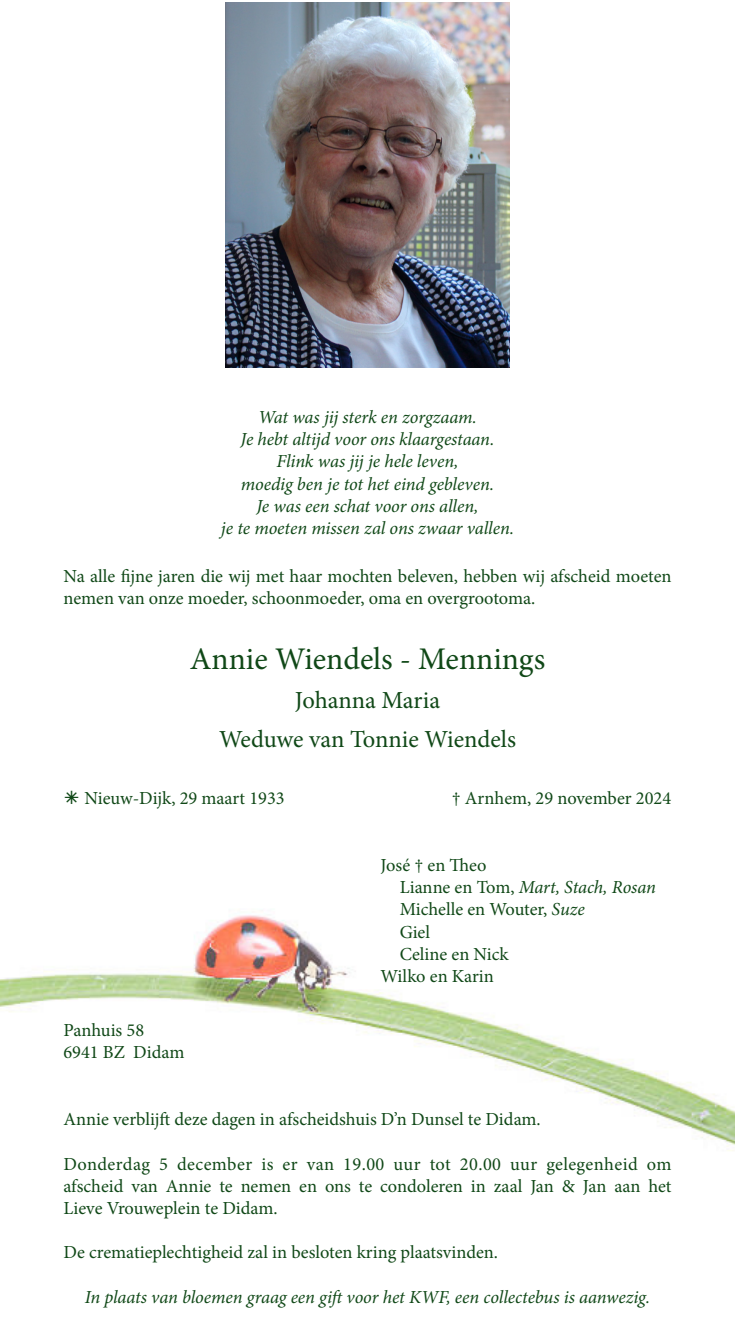
<style>
.page{position:relative;width:735px;height:1340px;background:#fff}
.page>*{position:absolute;margin:0;border:0;box-sizing:border-box;transform-origin:0 0}
.tekst_centr{font:31.5px "Minion Pro";color:#104817}
.tekst_centr-2{font:24.5px "Minion Pro";letter-spacing:-.005em;color:#104817}
.tekst_centr-3{font:18.38px/22.1px "Minion Pro";color:#104817}
.tekst_centr-4{font:italic 18.38px "Minion Pro";letter-spacing:-.005em;color:#104817}
.s1{font-style:normal}
.s2{font-style:italic}
</style>
<div class="page">
<img style="left:0;top:915px;width:734px;height:236px">
<img style="left:226px;top:2px;width:282px;height:365px">
<p class="tekst_centr-4" style="left:258px;top:404px;width:220px">Wat was jij sterk en zorgzaam.</p>
<p class="tekst_centr-4" style="left:240px;top:426px;width:255px">Je hebt altijd voor ons klaargestaan.</p>
<p class="tekst_centr-4" style="left:276px;top:449px;width:183px">Flink was jij je hele leven,</p>
<p class="tekst_centr-4" style="left:241px;top:471px;width:254px">moedig ben je tot het eind gebleven.</p>
<p class="tekst_centr-4" style="left:256px;top:493px;width:223px">Je was een schat voor ons allen,</p>
<p class="tekst_centr-4" style="left:221px;top:515px;width:294px">je te moeten missen zal ons zwaar vallen.</p>
<p class="tekst_centr-3" style="left:63px;top:565px;width:609px">Na alle fijne jaren die wij met haar mochten beleven, hebben wij afscheid moeten nemen van onze moeder, schoonmoeder, oma en overgrootoma.</p>
<p class="tekst_centr" style="left:190px;top:638px;width:357px">Annie Wiendels - Mennings</p>
<p class="tekst_centr-2" style="left:295px;top:683px;width:147px">Johanna Maria</p>
<p class="tekst_centr-2" style="left:219px;top:722px;width:298px">Weduwe van Tonnie Wiendels</p>
<p class="tekst_centr-3" style="left:84px;top:787px;width:201px">Nieuw-Dijk, 29 maart 1933</p>
<p class="tekst_centr-3" style="left:451px;top:787px;width:221px">† Arnhem, 29 november 2024</p>
<p class="tekst_centr-3" style="left:63px;top:1019px;width:82px">Panhuis 58</p>
<p class="tekst_centr-3" style="left:63px;top:1041px;width:122px">6941 BZ Didam</p>
<p class="tekst_centr-3" style="left:380px;top:854px;width:107px">José † en Theo</p>
<p class="tekst_centr-4" style="left:399px;top:874px;width:258px"><span class="s1">Lianne en Tom,</span> Mart, Stach, Rosan</p>
<p class="tekst_centr-3" style="left:399px;top:898px;width:187px">Michelle en Wouter, <span class="s2">Suze</span></p>
<p class="tekst_centr-3" style="left:399px;top:920px;width:32px">Giel</p>
<p class="tekst_centr-3" style="left:399px;top:943px;width:110px">Celine en Nick</p>
<p class="tekst_centr-3" style="left:380px;top:965px;width:115px">Wilko en Karin</p>
<p class="tekst_centr-3" style="left:63px;top:1108px;width:478px">Annie verblijft deze dagen in afscheidshuis D’n Dunsel te Didam.</p>
<p class="tekst_centr-3" style="left:63px;top:1152px;width:609px;text-align:justify">Donderdag 5 december is er van 19.00 uur tot 20.00 uur gelegenheid om afscheid van Annie te nemen en ons te condoleren in zaal Jan &amp; Jan aan het Lieve Vrouweplein te Didam.</p>
<p class="tekst_centr-3" style="left:63px;top:1241px;width:436px">De crematieplechtigheid zal in besloten kring plaatsvinden.</p>
<p class="tekst_centr-4" style="left:85px;top:1284px;width:566px">In plaats van bloemen graag een gift voor het KWF, een collectebus is aanwezig.</p>
</div>
